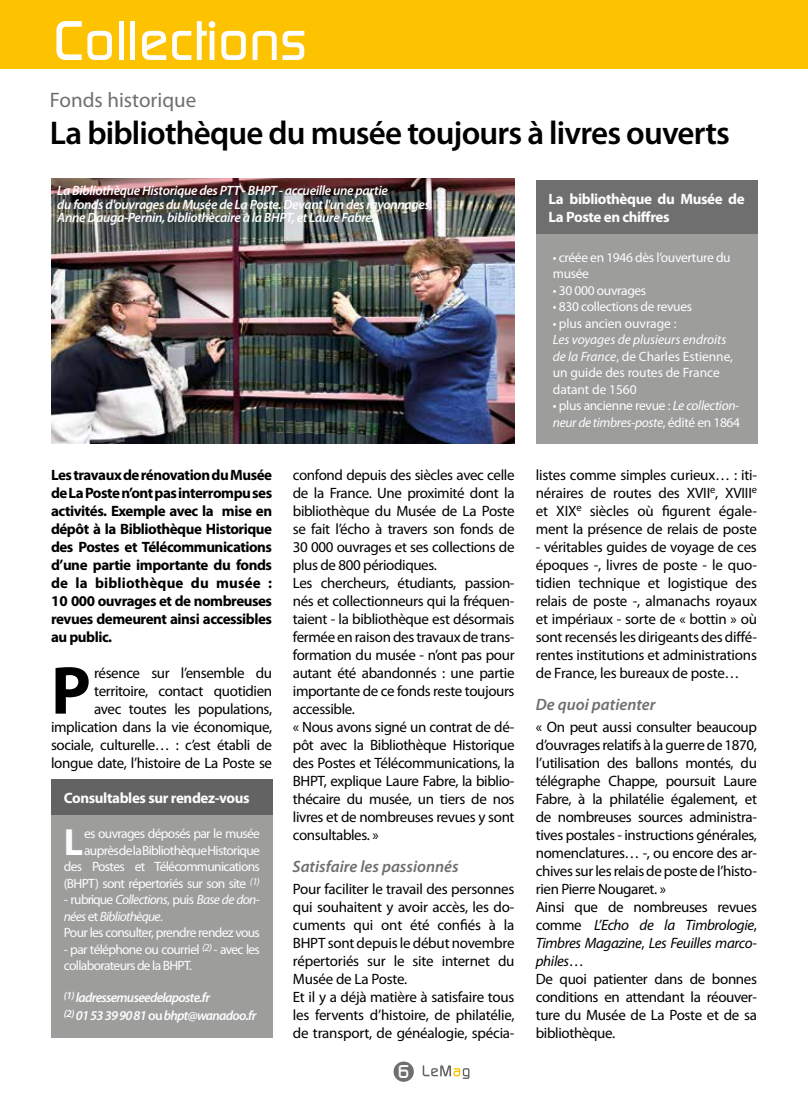
<style>
.page{position:relative;width:808px;height:1106px;background:#fff}
.page>*{position:absolute;margin:0;border:0;box-sizing:border-box;transform-origin:0 0}
.t1{font:700 68.4px "Myriad Pro";color:#000}
.t2{font:500 54px "Dicot";color:#fdfdfe}
.t3{font:700 37.95px "Myriad Pro";color:#fdfdfe}
.t4{font:600 33px "Myriad Pro";letter-spacing:-.025em;color:#000}
.t5{font:21px "Myriad Pro";color:#706f6f}
.t6{font:500 18px "Dicot";color:#fdfdfe}
.t7{font:italic 600 16.5px "Myriad Pro";color:#706f6f}
.t8{font:15px/18px "Myriad Pro";letter-spacing:-.025em;color:#000}
.t9{font:700 15px/18px "Myriad Pro";letter-spacing:-.03em;color:#000;text-align:justify}
.t10{font:700 15px/18px "Myriad Pro";letter-spacing:-.025em;color:#fdfdfe}
.t11{font:13.5px/16.5px "Myriad Pro";letter-spacing:-.05em;color:#fdfdfe}
.t12{font:italic 600 13.5px/13.5px "Myriad Pro";letter-spacing:-.025em;color:#fdfdfe}
.t13{font:13.5px/16.5px "Myriad Pro";letter-spacing:-.005em;color:#fdfdfe}
.t14{font:13.5px/16.5px "Myriad Pro";letter-spacing:-.025em;color:#fdfdfe}
.t15{font:italic 13.5px/16.5px "Myriad Pro";letter-spacing:-.025em;color:#fdfdfe}
.t16{font:italic 600 13.5px/18px "Myriad Pro";letter-spacing:-.05em;color:#fdfdfe}
.s1{font-style:italic}
.s2{font-style:normal}
</style>
<div class="page">
<hr style="left:807px;top:540px;width:1px;height:71px;background:#fdc300">
<hr style="left:807px;top:611px;width:1px;height:495px;background:#c6c6c6">
<div style="left:0;top:0;width:808px;height:68px;background:#fdc300"></div>
<div style="left:51px;top:778px;width:222px;height:37px;background:#646363"></div>
<div style="left:51px;top:815px;width:222px;height:222px;background:#9d9d9c"></div>
<div style="left:536px;top:180px;width:221px;height:54px;background:#706f6f"></div>
<div style="left:536px;top:234px;width:221px;height:210px;background:#9d9d9c"></div>
<div style="left:394px;top:1061px;width:20px;height:20px;background:#706f6f;border-radius:50%"></div>
<svg style="left:423px;top:1065px;width:46px;height:13px"></svg>
<img style="left:51px;top:179px;width:463px;height:264px">
<h2 class="t2" style="left:53px;top:10px;width:255px">Collections</h2>
<h3 class="t5" style="left:50px;top:87px;width:148px">Fonds historique</h3>
<h3 class="t4" style="left:50px;top:111px;width:681px">La bibliothèque du musée toujours à livres ouverts</h3>
<p class="t12" style="left:57px;top:183px;width:377px">La Bibliothèque Historique des PTT - BHPT - accueille une partie<br>du fonds d'ouvrages du Musée de La Poste. Devant l'un des rayonnages,<br>Anne Dauga-Pernin, bibliothècaire à la BHPT, et Laure Fabre.</p>
<p class="t9" style="left:51px;top:465px;width:223px">Les travaux de rénovation du Musée de La Poste n’ont pas interrompu ses activités. Exemple avec la mise en dépôt à la Bibliothèque Historique des Postes et Télécommunications d’une partie importante du fonds de la bibliothèque du musée :<br>10 000 ouvrages et de nombreuses revues demeurent ainsi accessibles au public.</p>
<h1 class="t1" style="left:51px;top:646px;width:41px">P</h1>
<p class="t8" style="left:51px;top:663px;width:223px;text-align:right">résence sur l’ensemble du territoire, contact quotidien<br>avec toutes les populations, implication dans la vie économique, sociale, culturelle… : c’est établi de longue date, l’histoire de La Poste se</p>
<p class="t10" style="left:64px;top:788px;width:187px">Consultables sur rendez-vous</p>
<h3 class="t3" style="left:64px;top:817px;width:21px">L</h3>
<p class="t11" style="left:64px;top:825px;width:198px;text-align:right">es ouvrages déposés par le musée auprès de la Bibliothèque Historique des Postes et Télécommunications (BHPT) sont répertoriés sur son site <sup>(1)</sup></p>
<p class="t11" style="left:64px;top:891px;width:198px">- rubrique <span class="s1">Collections</span>, puis <span class="s1">Base de don&shy;nées</span> et <span class="s1">Bibliothèque</span>.<br>Pour les consulter, prendre rendez vous</p>
<p class="t11" style="left:64px;top:940px;width:198px">- par téléphone ou courriel <sup>(2)</sup> - avec les collaborateurs de la BHPT.</p>
<p class="t16" style="left:64px;top:988px;width:194px"><sup>(1)</sup> ladressemuseedelaposte.fr<br><sup>(2)</sup> 01 53 39 90 81 <span class="s2">ou</span> bhpt@wanadoo.fr</p>
<p class="t8" style="left:293px;top:465px;width:223px">confond depuis des siècles avec celle de la France. Une proximité dont la bibliothèque du Musée de La Poste se fait l’écho à travers son fonds de 30 000 ouvrages et ses collections de plus de 800 périodiques.<br>Les chercheurs, étudiants, passion&shy;nés et collectionneurs qui la fréquen&shy;taient - la bibliothèque est désormais fermée en raison des travaux de trans&shy;formation du musée - n’ont pas pour autant été abandonnés : une partie importante de ce fonds reste toujours accessible.<br>« Nous avons signé un contrat de dé&shy;pôt avec la Bibliothèque Historique des Postes et Télécommunications, la BHPT, explique Laure Fabre, la biblio&shy;thécaire du musée, un tiers de nos livres et de nombreuses revues y sont consultables. »</p>
<p class="t7" style="left:292px;top:855px;width:168px">Satisfaire les passionnés</p>
<p class="t8" style="left:293px;top:879px;width:223px">Pour faciliter le travail des personnes qui souhaitent y avoir accès, les do&shy;cuments qui ont été confiés à la BHPT sont depuis le début novembre répertoriés sur le site internet du Musée de La Poste.<br>Et il y a déjà matière à satisfaire tous les fervents d’histoire, de philatélie, de transport, de généalogie, spécia-</p>
<p class="t6" style="left:398px;top:1061px;width:13px">6</p>
<p class="t10" style="left:549px;top:189px;width:198px">La bibliothèque du Musée de<br>La Poste en chiffres</p>
<p class="t14" style="left:553px;top:249px;width:179px">• créée en 1946 dès l’ouverture du musée</p>
<p class="t14" style="left:553px;top:282px;width:95px">• 30 000 ouvrages</p>
<p class="t14" style="left:553px;top:298px;width:141px">• 830 collections de revues</p>
<p class="t13" style="left:553px;top:315px;width:125px">• plus ancien ouvrage :</p>
<p class="t13" style="left:553px;top:331px;width:182px"><span class="s1">Les voyages de plusieurs endroits de la France</span>, de Charles Estienne, un guide des routes de France datant de 1560</p>
<p class="t15" style="left:553px;top:397px;width:189px"><span class="s2">• plus ancienne revue :</span> Le collection&shy;neur de timbres-poste<span class="s2">, édité en 1864</span></p>
<p class="t8" style="left:536px;top:465px;width:223px;text-align:justify">listes comme simples curieux… : iti&shy;néraires de routes des XVII<sup>e</sup>, XVIII<sup>e </sup>et XIX<sup>e</sup> siècles où figurent égale&shy;ment la présence de relais de poste</p>
<p class="t8" style="left:536px;top:537px;width:223px;text-align:justify">- véritables guides de voyage de ces époques -, livres de poste - le quo&shy;tidien technique et logistique des relais de poste -, almanachs royaux et impériaux - sorte de « bottin » où sont recensés les dirigeants des diffé&shy;rentes institutions et administrations de France, les bureaux de poste…</p>
<p class="t7" style="left:536px;top:693px;width:121px">De quoi patienter</p>
<p class="t8" style="left:536px;top:717px;width:223px">« On peut aussi consulter beaucoup d’ouvrages relatifs à la guerre de 1870, l’utilisation des ballons montés, du télégraphe Chappe, poursuit Laure<br>Fabre, à la philatélie également, et de nombreuses sources administra&shy;tives postales - instructions générales, nomenclatures… -, ou encore des ar&shy;chives sur les relais de poste de l’histo&shy;rien Pierre Nougaret. »<br>Ainsi que de nombreuses revues comme <span class="s1">L’Echo de la Timbrologie</span>,<br><span class="s1">Timbres Magazine</span>, <span class="s1">Les Feuilles marco&shy;philes</span>…<br>De quoi patienter dans de bonnes conditions en attendant la réouver&shy;ture du Musée de La Poste et de sa bibliothèque.</p>
</div>
